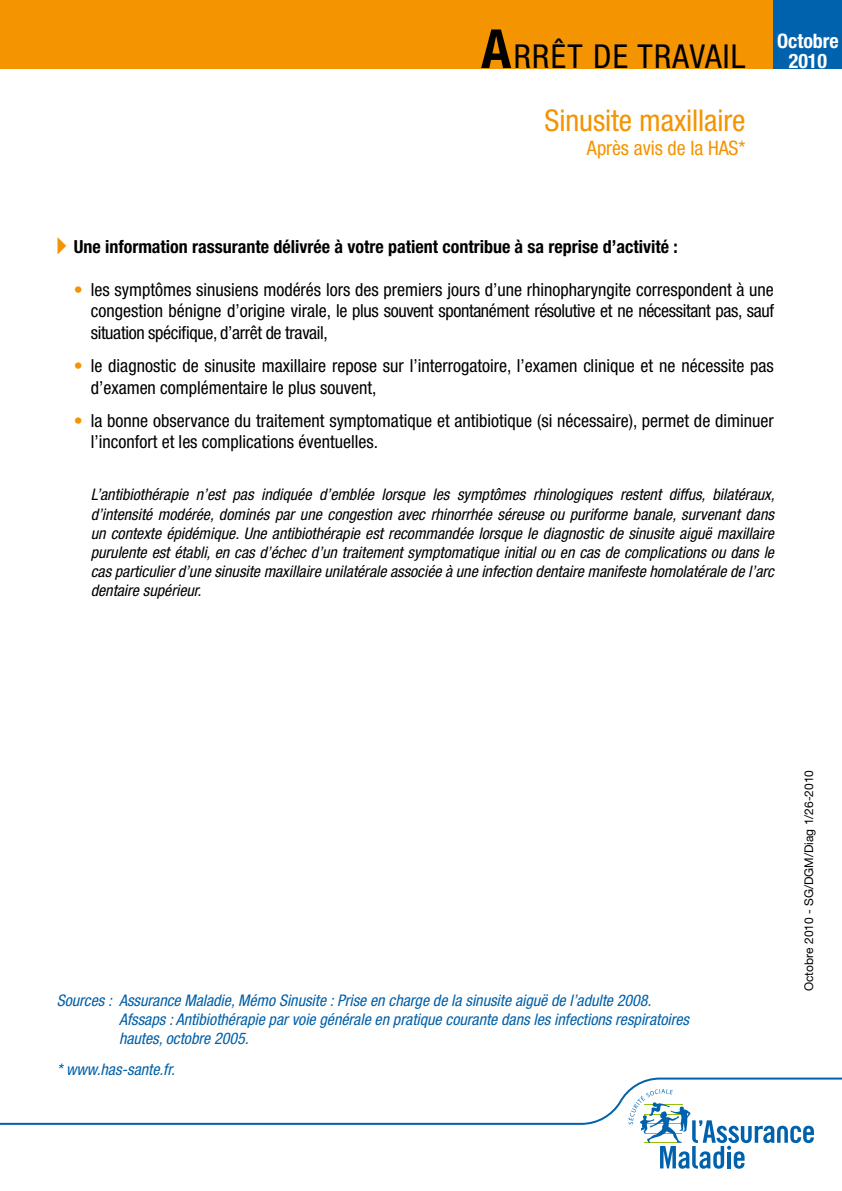
<style>
.page{position:relative;width:842px;height:1191px;background:#fff}
.page>*{position:absolute;margin:0;border:0;box-sizing:border-box;transform-origin:0 0}
.t1{font:condensed 33px "Helvetica Neue";letter-spacing:.075em;color:#000}
.t2{font:condensed 30px "Helvetica Neue";letter-spacing:-.005em;color:#f39400}
.t3{font:condensed 20px "Helvetica Neue LT Std";letter-spacing:-.005em;color:#f39400}
.t4{font:700 condensed 20px/20px "Helvetica Neue";color:#fff;text-align:center}
.t5{font:condensed 18px/21.6px "Helvetica Neue";color:#000}
.t6{font:700 condensed 18px "Helvetica Neue";color:#000}
.t7{font:italic condensed 16px/19.2px "Helvetica Neue";color:#000;text-align:justify}
.t8{font:italic condensed 16px/19.2px "Helvetica Neue";color:#0060a9}
.t9{font:12px "Helvetica Neue";color:#000}
.s1{font-weight:700;font-size:54px}
.s2{color:#f39400}
</style>
<div class="page">
<svg style="left:641px;top:1125px;width:173px;height:44px"></svg>
<svg style="left:0;top:1077px;width:842px;height:48px"></svg>
<div style="left:0;top:0;width:842px;height:68px;background:#f39400"></div>
<div style="left:774px;top:0;width:68px;height:68px;background:#0062ac"></div>
<h1 class="t1" style="left:481px;top:37px;width:258px"><span class="s1">A</span>rrêt de travail</h1>
<p class="t4" style="left:777px;top:31px;width:63px">Octobre<br>2010</p>
<h2 class="t2" style="left:544px;top:103px;width:203px">Sinusite maxillaire</h2>
<p class="t3" style="left:587px;top:137px;width:160px">Après avis de la HAS*</p>
<p class="t6" style="left:74px;top:235px;width:606px">Une information rassurante délivrée à votre patient contribue à sa reprise d’activité :</p>
<p class="t5" style="left:91px;top:278px;width:685px;text-align:justify;text-indent:-17px"><span class="s2">•</span> les symptômes sinusiens modérés lors des premiers jours d’une rhinopharyngite correspondent à une congestion bénigne d’origine virale, le plus souvent spontanément résolutive et ne nécessitant pas, sauf situation spécifique, d’arrêt de travail,</p>
<p class="t5" style="left:91px;top:355px;width:685px;text-indent:-17px"><span class="s2">•</span> le diagnostic de sinusite maxillaire repose sur l’interrogatoire, l’examen clinique et ne nécessite pas d’examen complémentaire le plus souvent,</p>
<p class="t5" style="left:91px;top:409px;width:685px;text-indent:-17px"><span class="s2">•</span> la bonne observance du traitement symptomatique et antibiotique (si nécessaire), permet de diminuer l’inconfort et les complications éventuelles.</p>
<p class="t7" style="left:91px;top:485px;width:685px">L’antibiothérapie n’est pas indiquée d’emblée lorsque les symptômes rhinologiques restent diffus, bilatéraux, d’intensité modérée, dominés par une congestion avec rhinorrhée séreuse ou puriforme banale, survenant dans un contexte épidémique. Une antibiothérapie est recommandée lorsque le diagnostic de sinusite aiguë maxillaire purulente est établi, en cas d’échec d’un traitement symptomatique initial ou en cas de complications ou dans le cas particulier d’une sinusite maxillaire unilatérale associée à une infection dentaire manifeste homolatérale de l’arc dentaire supérieur.</p>
<p class="t8" style="left:119px;top:990px;width:571px;text-indent:-62px">Sources : Assurance Maladie, Mémo Sinusite : Prise en charge de la sinusite aiguë de l’adulte 2008.<br>Afssaps : Antibiothérapie par voie générale en pratique courante dans les infections respiratoires hautes, octobre 2005.</p>
<p class="t8" style="left:57px;top:1059px;width:120px">* www.has-sante.fr.</p>
<p class="t9" style="left:802px;top:991px;width:222px;rotate:-90deg">Octobre 2010 - SG/DGM/Diag 1/26-2010</p>
</div>
